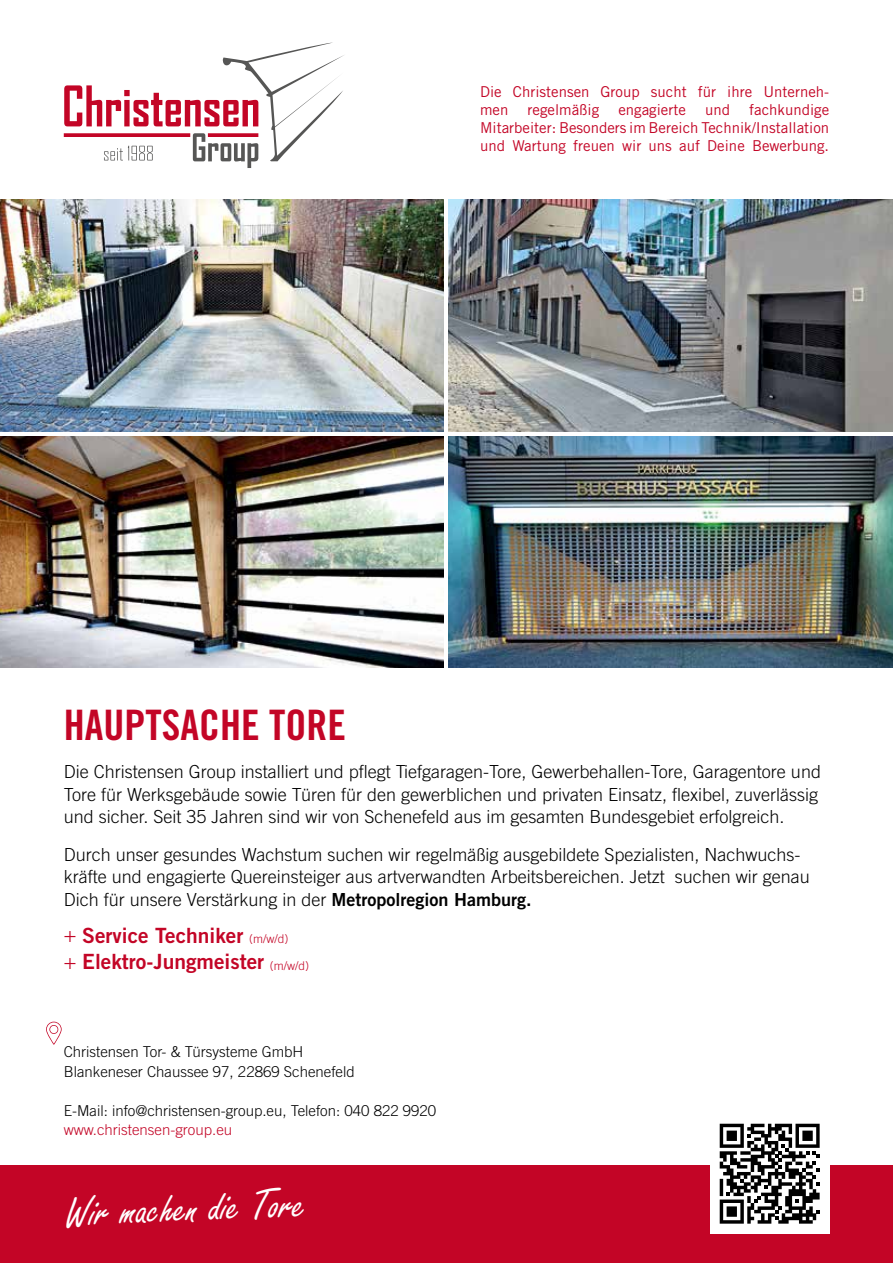
<style>
.page{position:relative;width:893px;height:1263px;background:#fff}
.page>*{position:absolute;margin:0;border:0;box-sizing:border-box;transform-origin:0 0}
.t1{font:45px "Freestyle Script";color:#fff}
.t2{font:42px "Trade Gothic LT Std Bd Cn 20";color:#c30526}
.t3{font:21px/25.5px "Trade Gothic LT Std Bd 2";color:#c30526}
.t4{font:300 18px/22.5px "Trade Gothic LT Std";color:#000}
.t5{font:15px/18px "Trade Gothic LT Std";color:#c30526}
.t6{font:300 15px/19.5px "Trade Gothic LT Std";color:#000}
.t7{font:300 15px "Trade Gothic LT Std";color:#c30526}
.s1{font-family:"Trade Gothic LT Std Bd 2";font-weight:400}
.s2{font-family:"Trade Gothic LT Std";font-weight:300}
.s3{font-family:"Trade Gothic LT Std";font-weight:300;font-size:12px}
</style>
<div class="page">
<img style="left:0;top:200px;width:893px;height:468px">
<div style="left:0;top:1165px;width:893px;height:98px;background:#c30526"></div>
<svg style="left:64px;top:43px;width:280px;height:125px"></svg>
<div style="left:710px;top:1114px;width:119px;height:119px;background:#fff"></div>
<svg style="left:720px;top:1124px;width:100px;height:100px"></svg>
<svg style="left:46px;top:1022px;width:16px;height:23px"></svg>
<hr style="left:0;top:432px;width:893px;height:3px;background:#fff">
<hr style="left:445px;top:196px;width:3px;height:476px;background:#fff">
<p class="t5" style="left:480px;top:82px;width:351px">Die Christensen Group sucht für ihre Unterneh&shy;men</p>
<p class="t5" style="left:480px;top:100px;width:351px;text-align:justify;text-indent:269px">fachkundige Mitarbeiter: Besonders im Bereich Technik/Installation und Wartung freuen wir uns auf Deine Bewerbung.</p>
<p class="t5" style="left:528px;top:100px;width:73px">regelmäßig</p>
<p class="t5" style="left:618px;top:100px;width:69px">engagierte</p>
<p class="t5" style="left:705px;top:100px;width:27px">und</p>
<h2 class="t2" style="left:64px;top:700px;width:284px">HAUPTSACHE TORE</h2>
<p class="t4" style="left:64px;top:760px;width:759px">Die Christensen Group installiert und pflegt Tiefgaragen-Tore, Gewerbehallen-Tore, Garagentore und<br>Tore für Werksgebäude sowie Türen für den gewerblichen und privaten Einsatz, flexibel, zuverlässig und sicher. Seit 35 Jahren sind wir von Schenefeld aus im gesamten Bundesgebiet erfolgreich.</p>
<p class="t4" style="left:64px;top:843px;width:748px">Durch unser gesundes Wachstum suchen wir regelmäßig ausgebildete Spezialisten, Nachwuchs&shy;kräfte und engagierte Quereinsteiger aus artverwandten Arbeitsbereichen. Jetzt suchen wir genau<br>Dich für unsere Verstärkung in der <span class="s1">Metropolregion Hamburg.</span></p>
<p class="t3" style="left:64px;top:922px;width:247px"><span class="s2">+</span> Service Techniker <span class="s3">(m/w/d)<br></span><span class="s2">+</span> Elektro-Jungmeister <span class="s3">(m/w/d)</span></p>
<p class="t6" style="left:64px;top:1042px;width:292px">Christensen Tor- &amp; Türsysteme GmbH<br>Blankeneser Chaussee 97, 22869 Schenefeld</p>
<p class="t6" style="left:64px;top:1100px;width:374px">E-Mail: info@christensen-group.eu, Telefon: 040 822 9920</p>
<p class="t7" style="left:64px;top:1121px;width:170px">www.christensen-group.eu</p>
<h1 class="t1" style="left:64px;top:1188px;width:242px;rotate:-2deg">Wir machen die Tore</h1>
</div>
